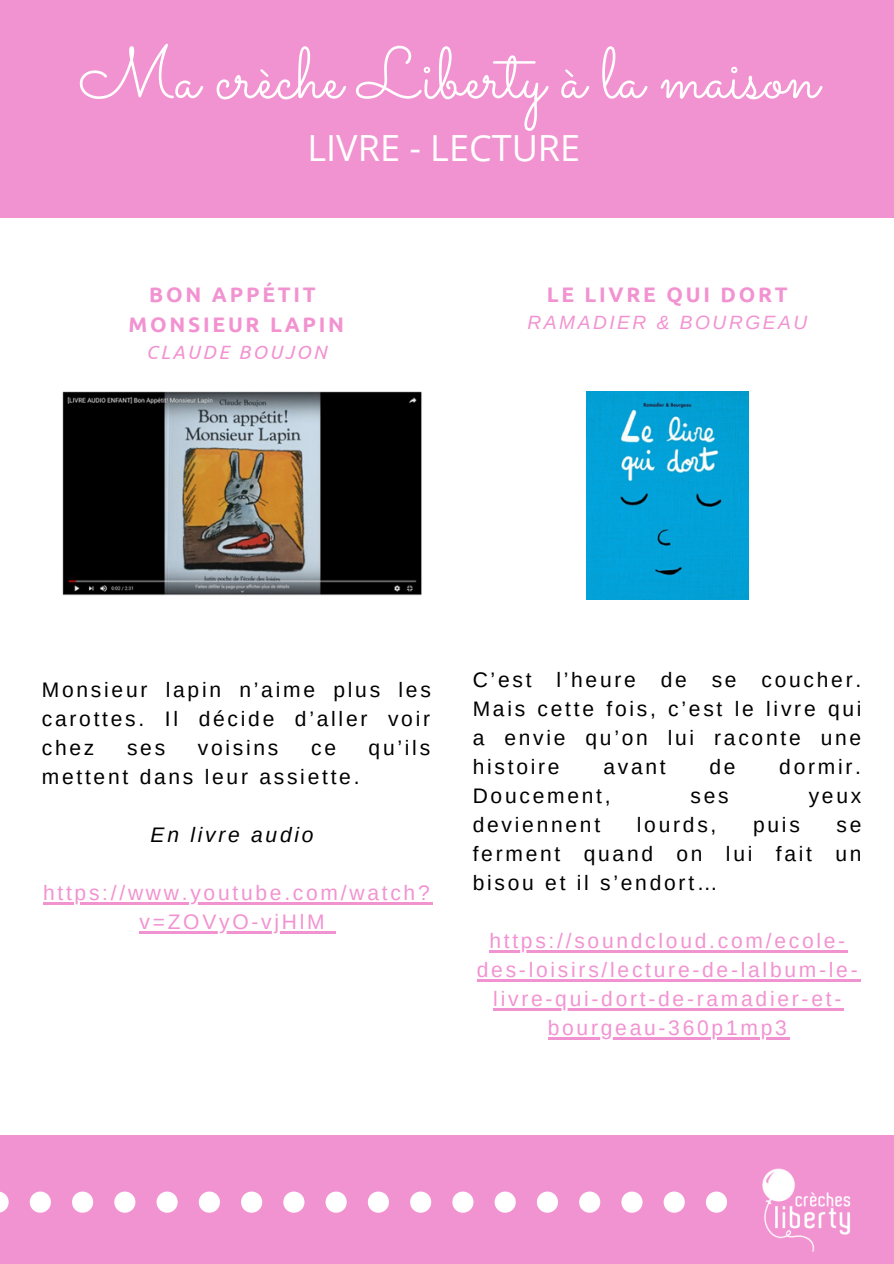
<style>
.page{position:relative;width:894px;height:1264px;background:#fff}
.page>*{position:absolute;margin:0;border:0;box-sizing:border-box;transform-origin:0 0}
.t1{font:72px "Sacramento";color:#fff}
.t2{font:36px "Open Sans";color:#fff}
.t3{font:21px/29px "Arimo";letter-spacing:.13em;color:#000;text-align:justify}
.t4{font:21px/29px "Arimo";letter-spacing:.13em;color:#f293d1;text-align:center}
.t5{font:700 21px/29px "Ubuntu";letter-spacing:.13em;color:#f293d1;text-align:center}
.t6{font:italic 21px "Arimo";letter-spacing:.13em;color:#000}
.t7{font:italic 19.2px "Arimo";letter-spacing:.13em;color:#f293d1}
.t8{font:italic 19.2px "Ubuntu";letter-spacing:.13em;color:#f293d1}
</style>
<div class="page">
<div style="left:0;top:1135px;width:893px;height:128px;background:#f293d1"></div>
<svg style="left:0;top:1191px;width:9px;height:21px"></svg>
<svg style="left:30px;top:1191px;width:21px;height:21px"></svg>
<svg style="left:72px;top:1191px;width:21px;height:21px"></svg>
<svg style="left:114px;top:1191px;width:21px;height:21px"></svg>
<svg style="left:156px;top:1191px;width:22px;height:21px"></svg>
<svg style="left:199px;top:1191px;width:21px;height:21px"></svg>
<svg style="left:241px;top:1191px;width:21px;height:21px"></svg>
<svg style="left:283px;top:1191px;width:21px;height:21px"></svg>
<svg style="left:325px;top:1191px;width:21px;height:21px"></svg>
<svg style="left:368px;top:1191px;width:21px;height:21px"></svg>
<svg style="left:410px;top:1191px;width:21px;height:21px"></svg>
<svg style="left:452px;top:1191px;width:21px;height:21px"></svg>
<svg style="left:494px;top:1191px;width:21px;height:21px"></svg>
<svg style="left:536px;top:1191px;width:22px;height:21px"></svg>
<svg style="left:579px;top:1191px;width:21px;height:21px"></svg>
<svg style="left:621px;top:1191px;width:21px;height:21px"></svg>
<svg style="left:663px;top:1191px;width:21px;height:21px"></svg>
<svg style="left:706px;top:1191px;width:20px;height:21px"></svg>
<img style="left:762px;top:1168px;width:89px;height:84px">
<div style="left:0;top:0;width:893px;height:217px;background:#f293d1"></div>
<hr style="left:43px;top:902px;width:389px;height:2px;background:#f293d1">
<hr style="left:139px;top:931px;width:188px;height:2px;background:#f293d1">
<svg style="left:327px;top:931px;width:9px;height:2px"></svg>
<hr style="left:489px;top:950px;width:358px;height:2px;background:#f293d1">
<hr style="left:476px;top:979px;width:384px;height:2px;background:#f293d1">
<hr style="left:493px;top:1008px;width:350px;height:2px;background:#f293d1">
<hr style="left:547px;top:1037px;width:242px;height:2px;background:#f293d1">
<img style="left:586px;top:391px;width:161px;height:209px">
<img style="left:62px;top:391px;width:360px;height:204px">
<h1 class="t1" style="left:79px;top:31px;width:741px">Ma crèche Liberty à la maison</h1>
<h2 class="t2" style="left:307px;top:123px;width:274px">LIVRE - LECTURE</h2>
<p class="t5" style="left:129px;top:280px;width:217px">BON APPÉTIT<br>MONSIEUR LAPIN</p>
<p class="t8" style="left:146px;top:340px;width:182px">CLAUDE BOUJON</p>
<p class="t5" style="left:546px;top:280px;width:242px">LE LIVRE QUI DORT</p>
<p class="t7" style="left:527px;top:311px;width:281px">RAMADIER &amp; BOURGEAU</p>
<p class="t3" style="left:42px;top:675px;width:390px">Monsieur lapin n’aime plus les carottes. Il décide d’aller voir chez</p>
<p class="t3" style="left:127px;top:733px;width:40px">ses</p>
<p class="t3" style="left:198px;top:733px;width:82px">voisins</p>
<p class="t3" style="left:311px;top:733px;width:26px">ce</p>
<p class="t3" style="left:368px;top:733px;width:63px">qu’ils</p>
<p class="t3" style="left:42px;top:762px;width:319px">mettent dans leur assiette.</p>
<p class="t6" style="left:151px;top:823px;width:164px">En livre audio</p>
<p class="t4" style="left:43px;top:878px;width:388px">https://www.youtube.com/watch? v=ZOVyO-vjHlM</p>
<p class="t3" style="left:472px;top:665px;width:390px">C’est l’heure de se coucher.<br>Mais cette fois, c’est le livre qui a envie qu’on lui raconte une histoire</p>
<p class="t3" style="left:603px;top:752px;width:64px">avant</p>
<p class="t3" style="left:709px;top:752px;width:28px">de</p>
<p class="t3" style="left:779px;top:752px;width:83px">dormir.</p>
<p class="t3" style="left:472px;top:781px;width:139px">Doucement,</p>
<p class="t3" style="left:690px;top:781px;width:40px">ses</p>
<p class="t3" style="left:808px;top:781px;width:54px">yeux</p>
<p class="t3" style="left:472px;top:810px;width:129px">deviennent</p>
<p class="t3" style="left:636px;top:810px;width:81px">lourds,</p>
<p class="t3" style="left:752px;top:810px;width:48px">puis</p>
<p class="t3" style="left:472px;top:810px;width:390px;text-indent:364px">se ferment quand on lui fait un bisou et il s’endort…</p>
<p class="t4" style="left:476px;top:926px;width:382px">https://soundcloud.com/ecole&shy;des-loisirs/lecture-de-lalbum-le&shy;livre-qui-dort-de-ramadier-et&shy;bourgeau-360p1mp3</p>
</div>
